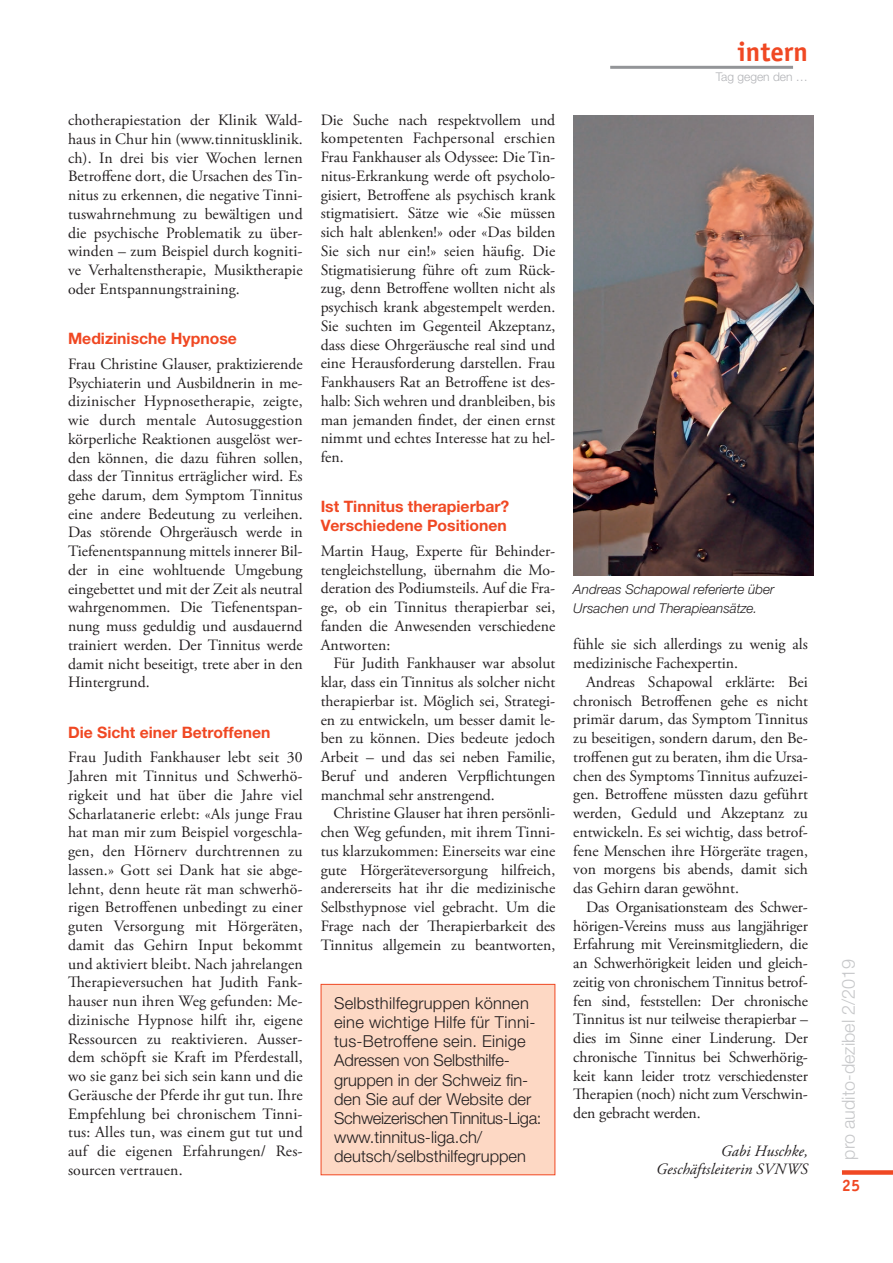
<style>
.page{position:relative;width:893px;height:1263px;background:#fff}
.page>*{position:absolute;margin:0;border:0;box-sizing:border-box;transform-origin:0 0}
.t1{font:700 27px "Officina Sans Std";color:#f04823}
.t2{font:300 18px "Helvetica Neue LT Pro";color:#c7c8ca}
.t3{font:300 16.5px/19px "Helvetica Neue LT Pro";color:#231f20}
.t4{font:700 16.5px "Officina Sans Std";color:#f04823}
.t5{font:15.75px/18.8px "Adobe Garamond Pro";color:#231f20;text-align:justify}
.t6{font:700 15.75px/18.8px "Helvetica Neue LT Pro";color:#f04823}
.t7{font:italic 15.75px/18.8px "Adobe Garamond Pro";letter-spacing:.005em;color:#231f20;text-align:right}
.t8{font:italic 300 13.5px/18.8px "Helvetica Neue LT Pro";color:#231f20}
.t9{font:300 12px "Helvetica Neue LT Pro";color:#b2b3b7}
</style>
<div class="page">
<hr style="left:610px;top:66px;width:183px;height:3px;background:#939598">
<div style="left:842px;top:1170px;width:51px;height:5px;background:#f04823"></div>
<div style="left:321px;top:984px;width:234px;height:191px;background:#fdd8c4"></div>
<div style="left:321px;top:984px;width:234px;height:191px;border:1px solid #f04823"></div>
<img style="left:573px;top:116px;width:241px;height:459px">
<p class="t5" style="left:68px;top:111px;width:236px">chotherapiestation der Klinik Wald&shy;haus in Chur hin (www.tinnitusklinik. ch). In drei bis vier Wochen lernen Betroffene dort, die Ursachen des Tin&shy;nitus zu erkennen, die negative Tinni&shy;tuswahrnehmung zu bewältigen und die psychische Problematik zu über&shy;winden – zum Beispiel durch kogniti&shy;ve Verhaltenstherapie, Musiktherapie oder Entspannungstraining.</p>
<p class="t6" style="left:68px;top:329px;width:170px">Medizinische Hypnose</p>
<p class="t5" style="left:68px;top:355px;width:236px">Frau Christine Glauser, praktizierende Psychiaterin und Ausbildnerin in me&shy;dizinischer Hypnosetherapie, zeigte, wie durch mentale Autosuggestion körperliche Reaktionen ausgelöst wer&shy;den können, die dazu führen sollen, dass der Tinnitus erträglicher wird. Es gehe darum, dem Symptom Tinnitus eine andere Bedeutung zu verleihen.<br>Das störende Ohrgeräusch werde in Tiefenentspannung mittels innerer Bil&shy;der in eine wohltuende Umgebung eingebettet und mit der Zeit als neutral wahrgenommen. Die Tiefenentspan&shy;nung muss geduldig und ausdauernd trainiert werden. Der Tinnitus werde damit nicht beseitigt, trete aber in den Hintergrund.</p>
<p class="t6" style="left:68px;top:722px;width:204px">Die Sicht einer Betroffenen</p>
<p class="t5" style="left:68px;top:749px;width:236px">Frau Judith Fankhauser lebt seit 30<br>Jahren mit Tinnitus und Schwerhö&shy;rigkeit und hat über die Jahre viel Scharlatanerie erlebt: «Als junge Frau hat man mir zum Beispiel vorgeschla&shy;gen, den Hörnerv durchtrennen zu lassen.» Gott sei Dank hat sie abge&shy;lehnt, denn heute rät man schwerhö&shy;rigen Betroffenen unbedingt zu einer guten Versorgung mit Hörgeräten, damit das Gehirn Input bekommt und aktiviert bleibt. Nach jahrelangen Therapieversuchen hat Judith Fank&shy;hauser nun ihren Weg gefunden: Me&shy;dizinische Hypnose hilft ihr, eigene Ressourcen zu reaktivieren. Ausser&shy;dem schöpft sie Kraft im Pferdestall, wo sie ganz bei sich sein kann und die Geräusche der Pferde ihr gut tun. Ihre Empfehlung bei chronischem Tinni&shy;tus: Alles tun, was einem gut tut und auf die eigenen Erfahrungen/ Res&shy;sourcen vertrauen.</p>
<p class="t5" style="left:321px;top:111px;width:236px">Die Suche nach respektvollem und kompetenten Fachpersonal erschien Frau Fankhauser als Odyssee: Die Tin&shy;nitus-Erkrankung werde oft psycholo&shy;gisiert, Betroffene als psychisch krank stigmatisiert. Sätze wie «Sie müssen sich halt ablenken!» oder «Das bilden Sie sich nur ein!» seien häufig. Die Stigmatisierung führe oft zum Rück&shy;zug, denn Betroffene wollten nicht als psychisch krank abgestempelt werden.<br>Sie suchten im Gegenteil Akzeptanz, dass diese Ohrgeräusche real sind und eine Herausforderung darstellen. Frau Fankhausers Rat an Betroffene ist des&shy;halb: Sich wehren und dranbleiben, bis man jemanden findet, der einen ernst nimmt und echtes Interesse hat zu hel&shy;fen.</p>
<p class="t6" style="left:321px;top:497px;width:190px">Ist Tinnitus therapierbar?<br>Verschiedene Positionen</p>
<p class="t5" style="left:321px;top:542px;width:236px">Martin Haug, Experte für Behinder&shy;tengleichstellung, übernahm die Mo&shy;deration des Podiumsteils. Auf die Fra&shy;ge, ob ein Tinnitus therapierbar sei, fanden die Anwesenden verschiedene Antworten:</p>
<p class="t5" style="left:321px;top:654px;width:236px;text-indent:13px">Für Judith Fankhauser war absolut klar, dass ein Tinnitus als solcher nicht therapierbar ist. Möglich sei, Strategi&shy;en zu entwickeln, um besser damit le&shy;ben zu können. Dies bedeute jedoch Arbeit – und das sei neben Familie, Beruf und anderen Verpflichtungen manchmal sehr anstrengend.</p>
<p class="t5" style="left:321px;top:804px;width:236px;text-indent:13px">Christine Glauser hat ihren persönli&shy;chen Weg gefunden, mit ihrem Tinni&shy;tus klarzukommen: Einerseits war eine gute Hörgeräteversorgung hilfreich, andererseits hat ihr die medizinische Selbsthypnose viel gebracht. Um die Frage nach der Therapierbarkeit des Tinnitus allgemein zu beantworten,</p>
<p class="t3" style="left:334px;top:993px;width:209px">Selbsthilfegruppen können eine wichtige Hilfe für Tinni&shy;tus---Betroffene sein. Einige<br>Adressen von Selbsthilfe&shy;gruppen in der Schweiz fin&shy;den Sie auf der Website der<br>Schweizerischen Tinnitus-Liga: www.tinnitus-liga.ch/ deutsch/selbsthilfegruppen</p>
<h1 class="t1" style="left:737px;top:35px;width:72px">intern</h1>
<p class="t9" style="left:716px;top:69px;width:94px">Tag gegen den …</p>
<p class="t8" style="left:573px;top:579px;width:203px">Andreas Schapowal referierte über<br>Ursachen und Therapieansätze.</p>
<p class="t5" style="left:573px;top:636px;width:236px">fühle sie sich allerdings zu wenig als medizinische Fachexpertin.</p>
<p class="t5" style="left:573px;top:673px;width:236px;text-indent:13px">Andreas Schapowal erklärte: Bei chronisch Betroffenen gehe es nicht primär darum, das Symptom Tinnitus zu beseitigen, sondern darum, den Be&shy;troffenen gut zu beraten, ihm die Ursa&shy;chen des Symptoms Tinnitus aufzuzei&shy;gen. Betroffene müssten dazu geführt werden, Geduld und Akzeptanz zu entwickeln. Es sei wichtig, dass betrof&shy;fene Menschen ihre Hörgeräte tragen, von morgens bis abends, damit sich das Gehirn daran gewöhnt.</p>
<p class="t5" style="left:573px;top:898px;width:236px;text-indent:13px">Das Organisationsteam des Schwer&shy;hörigen-Vereins muss aus langjähriger Erfahrung mit Vereinsmitgliedern, die an Schwerhörigkeit leiden und gleich&shy;zeitig von chronischem Tinnitus betrof&shy;fen sind, feststellen: Der chronische Tinnitus ist nur teilweise therapierbar – dies im Sinne einer Linderung. Der chronische Tinnitus bei Schwerhörig&shy;keit kann leider trotz verschiedenster Therapien (noch) nicht zum Verschwin&shy;den gebracht werden.</p>
<p class="t7" style="left:656px;top:1142px;width:153px">Gabi Huschke,<br>Geschäftsleiterin SVNWS</p>
<p class="t2" style="left:837px;top:1160px;width:202px;rotate:-90deg">pro audito-dezibel 2/2019</p>
<p class="t4" style="left:842px;top:1175px;width:20px">25</p>
</div>
